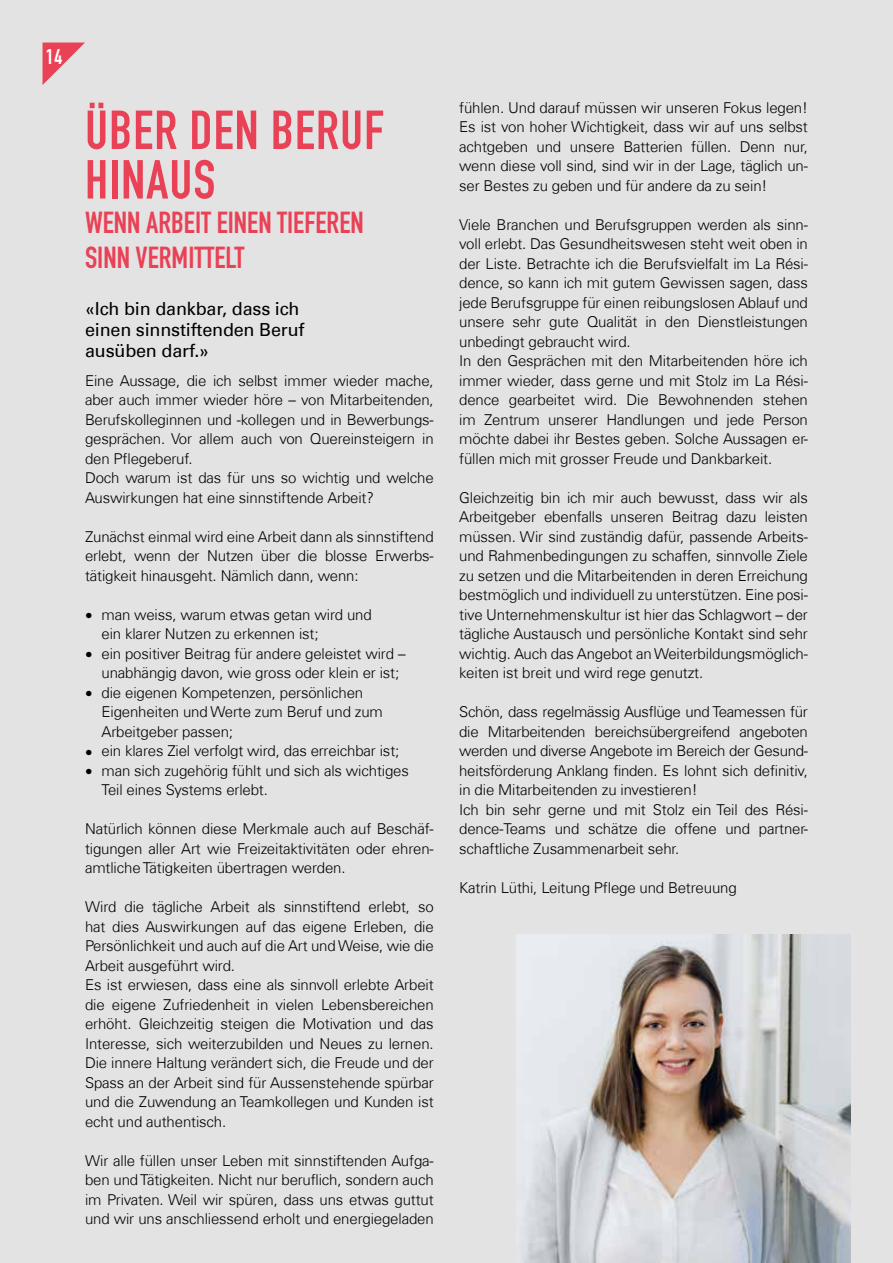
<style>
.page{position:relative;width:893px;height:1263px;background:#e3e3e3}
.page>*{position:absolute;margin:0;border:0;box-sizing:border-box;transform-origin:0 0}
.t1{font:54px/49.5px "DIN Engschrift Std";letter-spacing:.02em;color:#e94155}
.t2{font:30px/34.5px "DIN Engschrift Std";color:#e94155}
.t3{font:21px "DIN Engschrift Std";color:#fff}
.t4{font:18px/21px "Univers Com 55 Roman";letter-spacing:-.01em;color:#000}
.t5{font:300 15px/19.5px "Univers Com 45";letter-spacing:-.01em;color:#000}
</style>
<div class="page">
<svg style="left:43px;top:43px;width:42px;height:42px"></svg>
<img style="left:517px;top:934px;width:333px;height:329px">
<h3 class="t3" style="left:46px;top:44px;width:18px">14</h3>
<h1 class="t1" style="left:85px;top:106px;width:301px">ÜBER DEN BERUF<br>HINAUS</h1>
<h2 class="t2" style="left:85px;top:205px;width:280px">WENN ARBEIT EINEN TIEFEREN<br>SINN VERMITTELT</h2>
<p class="t4" style="left:85px;top:298px;width:221px">«Ich bin dankbar, dass ich einen sinnstiftenden Beruf ausüben darf.»</p>
<p class="t5" style="left:85px;top:370px;width:350px">Eine Aussage, die ich selbst immer wieder mache, aber auch immer wieder höre – von Mitarbeitenden, Berufskolleginnen und -kollegen und in Bewerbungs&shy;gesprächen. Vor allem auch von Quereinsteigern in den Pflegeberuf.<br>Doch warum ist das für uns so wichtig und welche Auswirkungen hat eine sinnstiftende Arbeit?</p>
<p class="t5" style="left:85px;top:526px;width:350px;text-align:justify">Zunächst einmal wird eine Arbeit dann als sinnstiftend erlebt, wenn der Nutzen über die blosse Erwerbs&shy;tätigkeit hinausgeht. Nämlich dann, wenn:</p>
<p class="t5" style="left:102px;top:604px;width:272px;text-indent:-16px">• man weiss, warum etwas getan wird und ein klarer Nutzen zu erkennen ist;</p>
<p class="t5" style="left:102px;top:643px;width:305px;text-indent:-16px">• ein positiver Beitrag für andere geleistet wird – unabhängig davon, wie gross oder klein er ist;</p>
<p class="t5" style="left:102px;top:682px;width:283px;text-indent:-16px">• die eigenen Kompetenzen, persönlichen<br>Eigenheiten und Werte zum Beruf und zum<br>Arbeitgeber passen;</p>
<p class="t5" style="left:85px;top:741px;width:316px">• ein klares Ziel verfolgt wird, das erreichbar ist;</p>
<p class="t5" style="left:102px;top:760px;width:309px;text-indent:-16px">• man sich zugehörig fühlt und sich als wichtiges<br>Teil eines Systems erlebt.</p>
<p class="t5" style="left:85px;top:819px;width:350px;text-align:justify">Natürlich können diese Merkmale auch auf Beschäf&shy;tigungen aller Art wie Freizeitaktivitäten oder ehren&shy;amtliche Tätigkeiten übertragen werden.</p>
<p class="t5" style="left:85px;top:897px;width:350px">Wird die tägliche Arbeit als sinnstiftend erlebt, so hat dies Auswirkungen auf das eigene Erleben, die Persönlichkeit und auch auf die Art und Weise, wie die Arbeit ausgeführt wird.<br>Es ist erwiesen, dass eine als sinnvoll erlebte Arbeit die eigene Zufriedenheit in vielen Lebensbereichen erhöht. Gleichzeitig steigen die Motivation und das Interesse, sich weiterzubilden und Neues zu lernen.<br>Die innere Haltung verändert sich, die Freude und der Spass an der Arbeit sind für Aussenstehende spürbar und die Zuwendung an Teamkollegen und Kunden ist echt und authentisch.</p>
<p class="t5" style="left:85px;top:1150px;width:350px;text-align:justify">Wir alle füllen unser Leben mit sinnstiftenden Aufga&shy;ben und Tätigkeiten. Nicht nur beruflich, sondern auch im Privaten. Weil wir spüren, dass uns etwas guttut und wir uns anschliessend erholt und energiegeladen</p>
<p class="t5" style="left:459px;top:97px;width:350px;text-align:justify">fühlen. Und darauf müssen wir unseren Fokus legen!<br>Es ist von hoher Wichtigkeit, dass wir auf uns selbst achtgeben und unsere Batterien füllen. Denn nur, wenn diese voll sind, sind wir in der Lage, täglich un&shy;ser Bestes zu geben und für andere da zu sein!</p>
<p class="t5" style="left:459px;top:214px;width:350px">Viele Branchen und Berufsgruppen werden als sinn&shy;voll erlebt. Das Gesundheitswesen steht weit oben in der Liste. Betrachte ich die Berufsvielfalt im La Rési&shy;dence, so kann ich mit gutem Gewissen sagen, dass jede Berufsgruppe für einen reibungslosen Ablauf und unsere sehr gute Qualität in den Dienstleistungen unbedingt gebraucht wird.<br>In den Gesprächen mit den Mitarbeitenden höre ich immer wieder, dass gerne und mit Stolz im La Rési&shy;dence gearbeitet wird. Die Bewohnenden stehen im Zentrum unserer Handlungen und jede Person möchte dabei ihr Bestes geben. Solche Aussagen er&shy;füllen mich mit grosser Freude und Dankbarkeit.</p>
<p class="t5" style="left:459px;top:487px;width:350px;text-align:justify">Gleichzeitig bin ich mir auch bewusst, dass wir als Arbeitgeber ebenfalls unseren Beitrag dazu leisten müssen. Wir sind zuständig dafür, passende Arbeits&shy;und Rahmenbedingungen zu schaffen, sinnvolle Ziele zu setzen und die Mitarbeitenden in deren Erreichung bestmöglich und individuell zu unterstützen. Eine posi&shy;tive Unternehmenskultur ist hier das Schlagwort – der tägliche Austausch und persönliche Kontakt sind sehr wichtig. Auch das Angebot an Weiterbildungsmöglich&shy;keiten ist breit und wird rege genutzt.</p>
<p class="t5" style="left:459px;top:702px;width:350px">Schön, dass regelmässig Ausflüge und Teamessen für die Mitarbeitenden bereichsübergreifend angeboten werden und diverse Angebote im Bereich der Gesund&shy;heitsförderung Anklang finden. Es lohnt sich definitiv, in die Mitarbeitenden zu investieren!<br>Ich bin sehr gerne und mit Stolz ein Teil des Rési&shy;dence-Teams und schätze die offene und partner&shy;schaftliche Zusammenarbeit sehr.</p>
<p class="t5" style="left:459px;top:877px;width:279px">Katrin Lüthi, Leitung Pflege und Betreuung</p>
</div>
